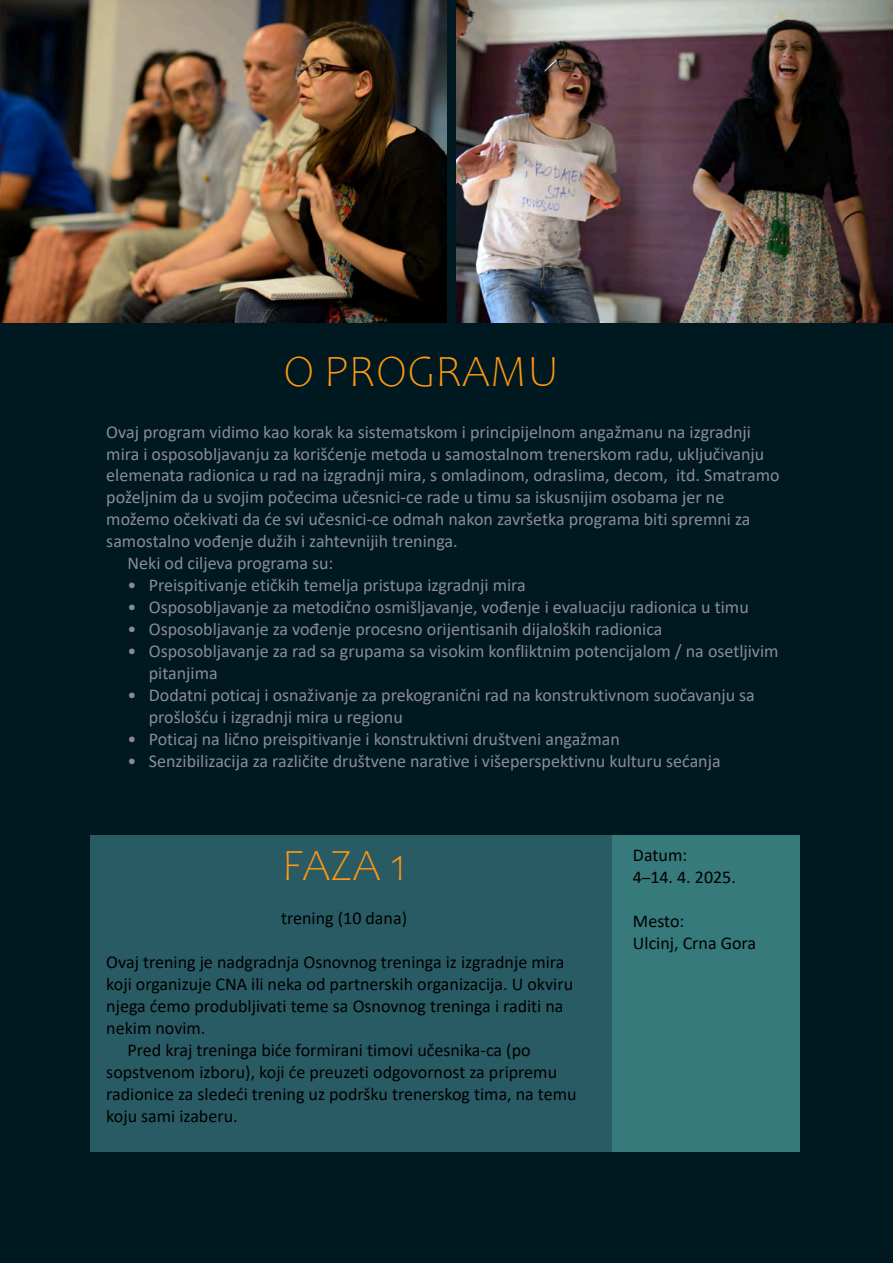
<style>
.page{position:relative;width:893px;height:1263px;background:#001920}
.page>*{position:absolute;margin:0;border:0;box-sizing:border-box;transform-origin:0 0}
.t1{font:300 45px "Candara";color:#ff9810}
.t2{font:18px/21.9px "Calibri";color:#8a8b99}
.t3{font:18px/21.9px "Calibri";color:#000}
.s1{font-size:16.5px}
</style>
<div class="page">
<div style="left:612px;top:835px;width:188px;height:316px;background:#367a7b"></div>
<div style="left:90px;top:835px;width:522px;height:316px;background:#295b65"></div>
<img style="left:0;top:0;width:446px;height:322px">
<img style="left:456px;top:0;width:437px;height:322px">
<h1 class="t1" style="left:283px;top:353px;width:277px">O PROGRAMU</h1>
<p class="t2" style="left:106px;top:422px;width:646px">Ovaj program vidimo kao korak ka sistematskom i principijelnom angažmanu na izgradnji</p>
<p class="t2" style="left:106px;top:444px;width:660px">mira i osposobljavanju za korišćenje metoda u samostalnom trenerskom radu, uključivanju</p>
<p class="t2" style="left:106px;top:466px;width:675px">elemenata radionica u rad na izgradnji mira, s omladinom, odraslima, decom, itd. Smatramo</p>
<p class="t2" style="left:106px;top:488px;width:619px">poželjnim da u svojim počecima učesnici-ce rade u timu sa iskusnijim osobama jer ne</p>
<p class="t2" style="left:106px;top:510px;width:646px">možemo očekivati da će svi učesnici-ce odmah nakon završetka programa biti spremni za</p>
<p class="t2" style="left:106px;top:532px;width:353px">samostalno vođenje dužih i zahtevnijih treninga.</p>
<p class="t2" style="left:128px;top:554px;width:207px">Neki od ciljeva programa su:</p>
<p class="t2" style="left:128px;top:576px;width:400px">• Preispitivanje etičkih temelja pristupa izgradnji mira</p>
<p class="t2" style="left:128px;top:598px;width:623px">• Osposobljavanje za metodično osmišljavanje, vođenje i evaluaciju radionica u timu</p>
<p class="t2" style="left:128px;top:620px;width:536px">• Osposobljavanje za vođenje procesno orijentisanih dijaloških radionica</p>
<p class="t2" style="left:149px;top:642px;width:631px;text-indent:-21px">• Osposobljavanje za rad sa grupama sa visokim konfliktnim potencijalom / na osetljivim pitanjima</p>
<p class="t2" style="left:149px;top:686px;width:608px;text-indent:-21px">• Dodatni poticaj i osnaživanje za prekogranični rad na konstruktivnom suočavanju sa prošlošću i izgradnji mira u regionu</p>
<p class="t2" style="left:128px;top:730px;width:494px">• Poticaj na lično preispitivanje i konstruktivni društveni angažman</p>
<p class="t2" style="left:128px;top:752px;width:595px">• Senzibilizacija za različite društvene narative i višeperspektivnu kulturu sećanja</p>
<h1 class="t1" style="left:282px;top:848px;width:126px">FAZA 1</h1>
<p class="t3" style="left:281px;top:909px;width:127px">trening (10 dana)</p>
<p class="t3" style="left:106px;top:953px;width:460px">Ovaj trening je nadgradnja Osnovnog treninga iz izgradnje mira</p>
<p class="t3" style="left:106px;top:975px;width:468px">koji organizuje CNA ili neka od partnerskih organizacija. U okviru</p>
<p class="t3" style="left:106px;top:997px;width:459px">njega ćemo produbljivati teme sa Osnovnog treninga i raditi na</p>
<p class="t3" style="left:106px;top:1019px;width:101px">nekim novim.</p>
<p class="t3" style="left:128px;top:1041px;width:405px">Pred kraj treninga biće formirani timovi učesnika-ca (po</p>
<p class="t3" style="left:106px;top:1062px;width:452px">sopstvenom izboru), koji će preuzeti odgovornost za pripremu</p>
<p class="t3" style="left:106px;top:1084px;width:472px">radionice za sledeći trening uz podršku trenerskog tima, na temu</p>
<p class="t3" style="left:106px;top:1106px;width:133px">koju sami izaberu.</p>
<p class="t3" style="left:633px;top:846px;width:104px">Datum:<br>4<span class="s1">–</span>14. 4. 2025.</p>
<p class="t3" style="left:633px;top:912px;width:125px">Mesto:<br>Ulcinj, Crna Gora</p>
</div>
